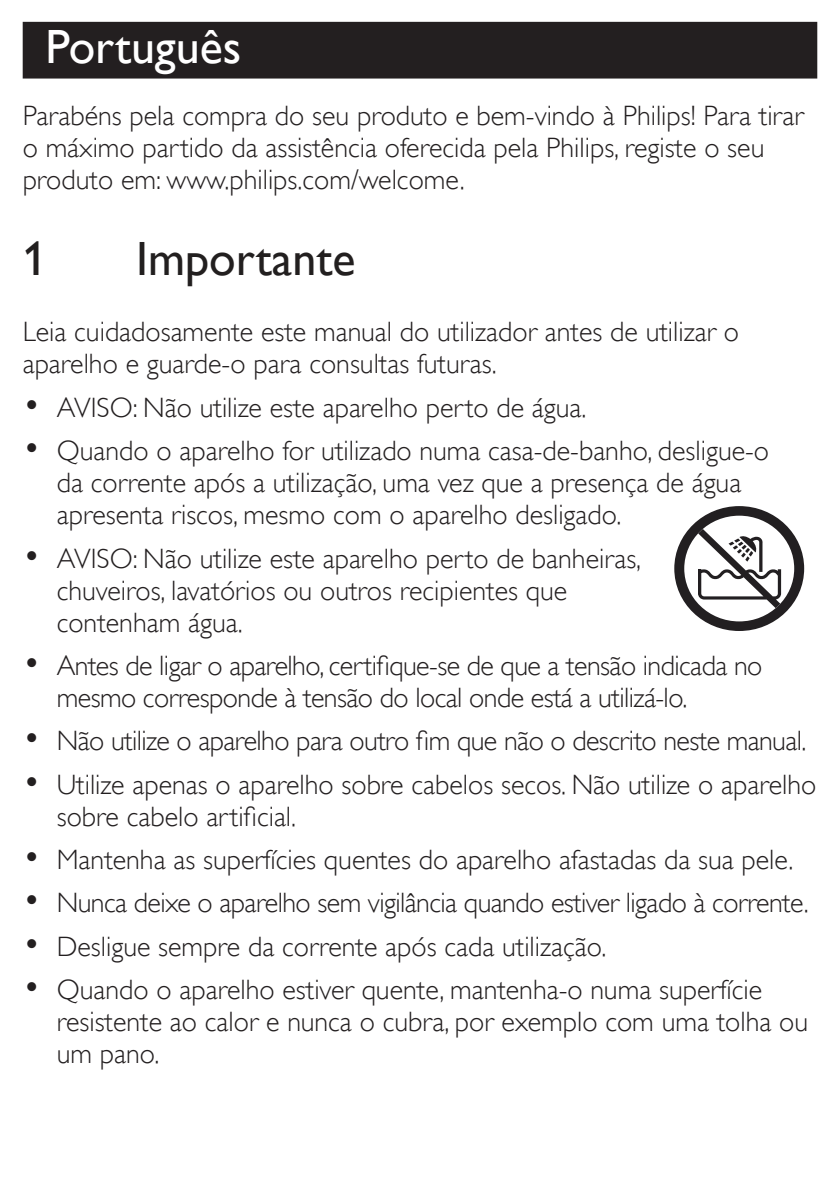
<style>
.page{position:relative;width:840px;height:1191px;background:#fff}
.page>*{position:absolute;margin:0;border:0;box-sizing:border-box;transform-origin:0 0}
.t1{font:48px "Gill Sans Alt One WGL";color:#221f1f}
.t2{font:48px "Gill Sans Alt One WGL";color:#fff}
.t3{font:28px/32px "Gill Sans Alt One WGL Light";color:#231f20}
.t4{font:28px/32px "Gill Sans Alt One WGL Light";letter-spacing:-.02em;color:#231f20}
.s1{font-size:36px}
</style>
<div class="page">
<div style="left:23px;top:22px;width:793px;height:57px;background:#231f20"></div>
<div style="left:674px;top:506px;width:129px;height:125px;background:#221f21;border-radius:50%"></div>
<svg style="left:683px;top:515px;width:110px;height:106px"></svg>
<svg style="left:688px;top:520px;width:99px;height:95px"></svg>
<h1 class="t2" style="left:45px;top:14px;width:197px">Português</h1>
<p class="t3" style="left:23px;top:100px;width:782px">Parabéns pela compra do seu produto e bem-vindo à Philips! Para tirar o máximo partido da assistência oferecida pela Philips, registe o seu produto em: www.philips.com/welcome.</p>
<h1 class="t1" style="left:23px;top:226px;width:25px">1</h1>
<h1 class="t1" style="left:136px;top:226px;width:220px">Importante</h1>
<p class="t3" style="left:23px;top:316px;width:717px">Leia cuidadosamente este manual do utilizador antes de utilizar o aparelho e guarde-o para consultas futuras.</p>
<p class="t3" style="left:23px;top:391px;width:565px"><span class="s1">•</span> AVISO: Não utilize este aparelho perto de água.</p>
<p class="t3" style="left:57px;top:435px;width:713px;text-indent:-34px"><span class="s1">•</span> Quando o aparelho for utilizado numa casa-de-banho, desligue-o da corrente após a utilização, uma vez que a presença de água apresenta riscos, mesmo com o aparelho desligado.</p>
<p class="t3" style="left:57px;top:542px;width:585px;text-indent:-34px"><span class="s1">•</span> AVISO: Não utilize este aparelho perto de banheiras, chuveiros, lavatórios ou outros recipientes que contenham água.</p>
<p class="t4" style="left:57px;top:649px;width:706px;text-indent:-34px"><span class="s1">•</span> Antes de ligar o aparelho, certifique-se de que a tensão indicada no mesmo corresponde à tensão do local onde está a utilizá-lo.</p>
<p class="t4" style="left:23px;top:725px;width:784px"><span class="s1">•</span> Não utilize o aparelho para outro fim que não o descrito neste manual.</p>
<p class="t3" style="left:57px;top:768px;width:760px;text-indent:-34px"><span class="s1">•</span> Utilize apenas o aparelho sobre cabelos secos. Não utilize o aparelho sobre cabelo artificial.</p>
<p class="t3" style="left:23px;top:843px;width:772px"><span class="s1">•</span> Mantenha as superfícies quentes do aparelho afastadas da sua pele.</p>
<p class="t4" style="left:23px;top:887px;width:787px"><span class="s1">•</span> Nunca deixe o aparelho sem vigilância quando estiver ligado à corrente.</p>
<p class="t3" style="left:23px;top:930px;width:585px"><span class="s1">•</span> Desligue sempre da corrente após cada utilização.</p>
<p class="t3" style="left:57px;top:973px;width:752px;text-indent:-34px"><span class="s1">•</span> Quando o aparelho estiver quente, mantenha-o numa superfície resistente ao calor e nunca o cubra, por exemplo com uma tolha ou um pano.</p>
</div>
